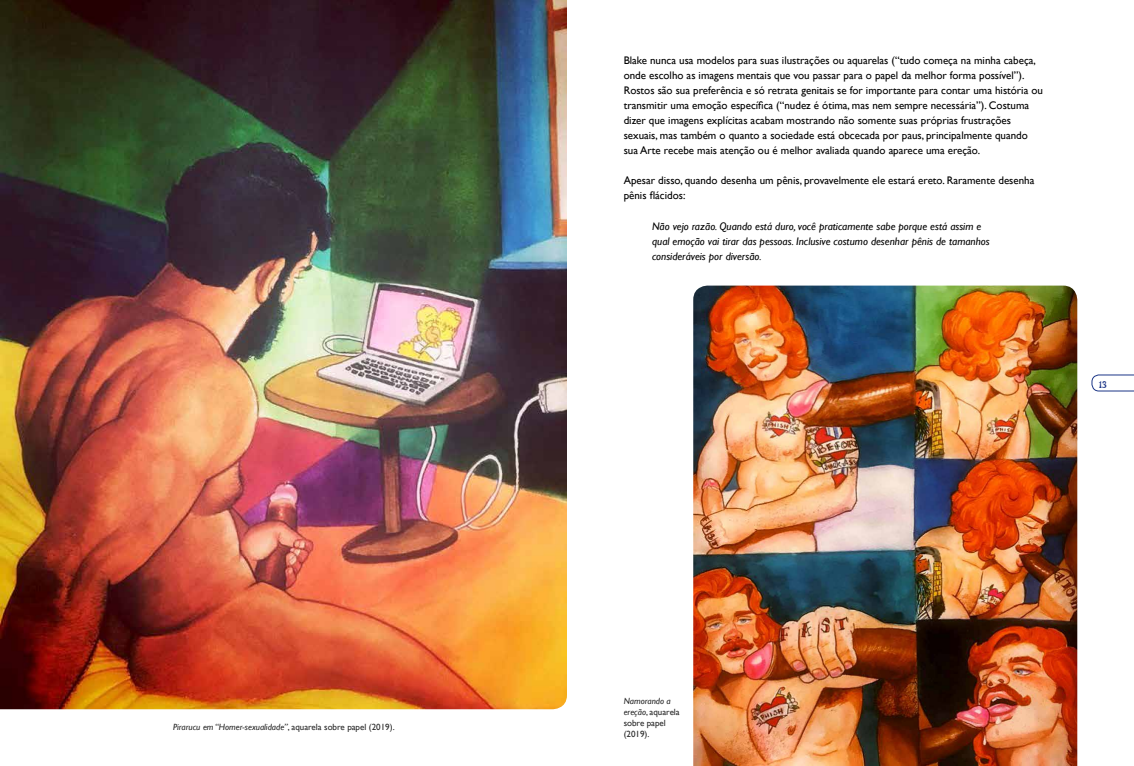
<style>
.page{position:relative;width:1134px;height:766px;background:#fff}
.page>*{position:absolute;margin:0;border:0;box-sizing:border-box;transform-origin:0 0}
.t1{font:11px/15px "Gill Sans";color:#000}
.t2{font:italic 11px/15px "Gill Sans";color:#000}
.t3{font:11px "Eckmann D";color:#1c3687}
.t4{font:italic 9px "Gill Sans";color:#000}
.t5{font:9px/10.8px "Gill Sans";color:#000}
.s1{font-style:normal}
.s2{font-style:italic}
</style>
<div class="page">
<svg style="left:1091px;top:374px;width:43px;height:17px"></svg>
<img style="left:0;top:0;width:567px;height:709px">
<img style="left:693px;top:285px;width:384px;height:480px">
<p class="t4" style="left:173px;top:721px;width:223px">Pirarucu em “Homer-sexualidade”<span class="s1">, aquarela sobre papel (2019).</span></p>
<p class="t1" style="left:624px;top:53px;width:421px">Blake nunca usa modelos para suas ilustrações ou aquarelas (“tudo começa na minha cabeça, onde escolho as imagens mentais que vou passar para o papel da melhor forma possível”).<br>Rostos são sua preferência e só retrata genitais se for importante para contar uma história ou transmitir uma emoção específica (“nudez é ótima, mas nem sempre necessária”). Costuma dizer que imagens explícitas acabam mostrando não somente suas próprias frustrações sexuais, mas também o quanto a sociedade está obcecada por paus, principalmente quando sua Arte recebe mais atenção ou é melhor avaliada quando aparece uma ereção.</p>
<p class="t1" style="left:624px;top:173px;width:412px">Apesar disso, quando desenha um pênis, provavelmente ele estará ereto. Raramente desenha pênis flácidos:</p>
<p class="t2" style="left:652px;top:218px;width:339px">Não vejo razão. Quando está duro, você praticamente sabe porque está assim e qual emoção vai tirar das pessoas. Inclusive costumo desenhar pênis de tamanhos consideráveis por diversão.</p>
<p class="t3" style="left:1098px;top:378px;width:10px">13</p>
<p class="t5" style="left:624px;top:695px;width:58px"><span class="s2">Namorando a ereção</span>, aquarela sobre papel (2019).</p>
</div>
